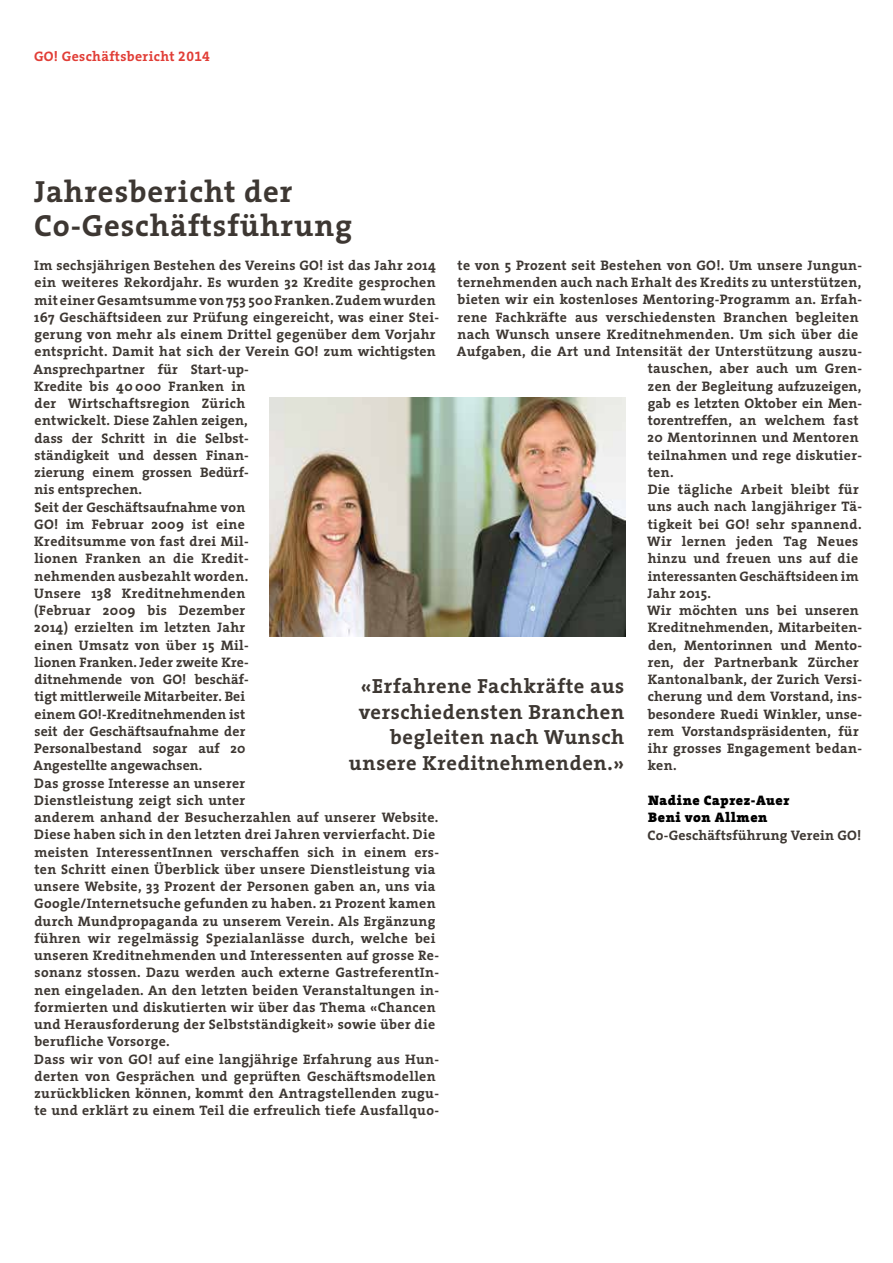
<style>
.page{position:relative;width:893px;height:1263px;background:#fff}
.page>*{position:absolute;margin:0;border:0;box-sizing:border-box;transform-origin:0 0}
.t1{font:700 30.75px/33.8px "The Serif";letter-spacing:.03em;color:#3d3732}
.t2{font:700 20.55px/25.5px "The Serif";letter-spacing:.03em;color:#3d3732;text-align:right}
.t3{font:700 13.8px/17.2px "The Serif";letter-spacing:.025em;color:#3d3732}
.t4{font:900 13.8px/17.7px "The Serif B W9";letter-spacing:.045em;color:#000}
.t5{font:700 13.8px "The Serif";letter-spacing:.025em;color:#e13d36}
.s1{font-family:"The Serif Bold Expert";font-weight:400}
</style>
<div class="page">
<img style="left:269px;top:398px;width:356px;height:238px">
<p class="t5" style="left:34px;top:45px;width:177px">GO! Geschäftsbericht <span class="s1">2014</span></p>
<h1 class="t1" style="left:34px;top:174px;width:320px">Jahresbericht der<br>Co-Geschäftsführung</h1>
<p class="t3" style="left:34px;top:256px;width:407px">Im sechsjährigen Bestehen des Vereins GO! ist das Jahr 2014 ein weiteres Rekordjahr. Es wurden 32 Kredite gesprochen mit einer Gesamtsumme von 753 500 Franken. Zudem wurden 167 Geschäftsideen zur Prüfung eingereicht, was einer Stei&shy;gerung von mehr als einem Drittel gegenüber dem Vorjahr entspricht. Damit hat sich der Verein GO! zum wichtigsten Ansprechpartner für Start-up-<br>Kredite bis 40 000 Franken in<br>der Wirtschaftsregion Zürich<br>entwickelt. Diese Zahlen zeigen,<br>dass der Schritt in die Selbst-<br>ständigkeit und dessen Finan-<br>zierung einem grossen Bedürf-<br>nis entsprechen.<br>Seit der Geschäftsaufnahme von<br>GO! im Februar 2009 ist eine<br>Kreditsumme von fast drei Mil-<br>lionen Franken an die Kredit-<br>nehmenden ausbezahlt worden.<br>Unsere 138 Kreditnehmenden<br>(Februar 2009 bis Dezember<br>2014) erzielten im letzten Jahr<br>einen Umsatz von über 15 Mil‑<br>lionen Franken. Jeder zweite Kre-<br>ditnehmende von GO! beschäf-<br>tigt mittlerweile Mitarbeiter. Bei<br>einem GO!-Kreditnehmenden ist<br>seit der Geschäftsaufnahme der<br>Personalbestand sogar auf 20<br>Angestellte angewachsen.<br>Das grosse Interesse an unserer<br>Dienstleistung zeigt sich unter<br>anderem anhand der Besucherzahlen auf unserer Website.<br>Diese haben sich in den letzten drei Jahren vervierfacht. Die meisten InteressentInnen verschaffen sich in einem ers&shy;ten Schritt einen Überblick über unsere Dienstleistung via unsere Website, 33 Prozent der Personen gaben an, uns via Google/Internetsuche gefunden zu haben. 21 Prozent kamen durch Mundpropaganda zu unserem Verein. Als Ergänzung führen wir regelmässig Spezialanlässe durch, welche bei unseren Kreditnehmenden und Interessenten auf grosse Re&shy;sonanz stossen. Dazu werden auch externe GastreferentIn&shy;nen eingeladen. An den letzten beiden Veranstaltungen in&shy;formierten und diskutierten wir über das Thema «Chancen und Herausforderung der Selbstständigkeit» sowie über die berufliche Vorsorge.<br>Dass wir von GO! auf eine langjährige Erfahrung aus Hun&shy;derten von Gesprächen und geprüften Geschäftsmodellen zurückblicken können, kommt den Antragstellenden zugu&shy;te und erklärt zu einem Teil die erfreulich tiefe Ausfallquo-</p>
<p class="t3" style="left:457px;top:256px;width:406px">te von 5 Prozent seit Bestehen von GO!. Um unsere Jungun-</p>
<p class="t3" style="left:457px;top:274px;width:405px">ternehmenden auch nach Erhalt des Kredits zu unterstützen,</p>
<p class="t3" style="left:457px;top:291px;width:406px">bieten wir ein kostenloses Mentoring-Programm an. Erfah-</p>
<p class="t3" style="left:457px;top:308px;width:403px">rene Fachkräfte aus verschiedensten Branchen begleiten</p>
<p class="t3" style="left:457px;top:325px;width:402px">nach Wunsch unsere Kreditnehmenden. Um sich über die</p>
<p class="t3" style="left:457px;top:343px;width:407px">Aufgaben, die Art und Intensität der Unterstützung auszu-</p>
<p class="t3" style="left:648px;top:360px;width:216px">tauschen, aber auch um Gren-</p>
<p class="t3" style="left:648px;top:377px;width:215px">zen der Begleitung aufzuzeigen,</p>
<p class="t3" style="left:648px;top:394px;width:216px">gab es letzten Oktober ein Men-</p>
<p class="t3" style="left:648px;top:412px;width:212px">torentreffen, an welchem fast</p>
<p class="t3" style="left:648px;top:429px;width:213px">20 Mentorinnen und Mentoren</p>
<p class="t3" style="left:648px;top:446px;width:216px">teilnahmen und rege diskutier-</p>
<p class="t3" style="left:648px;top:463px;width:27px">ten.</p>
<p class="t3" style="left:648px;top:481px;width:213px">Die tägliche Arbeit bleibt für</p>
<p class="t3" style="left:648px;top:498px;width:216px">uns auch nach langjähriger Tä-</p>
<p class="t3" style="left:648px;top:515px;width:215px">tigkeit bei GO! sehr spannend.</p>
<p class="t3" style="left:647px;top:532px;width:213px">Wir lernen jeden Tag Neues</p>
<p class="t3" style="left:648px;top:549px;width:212px">hinzu und freuen uns auf die</p>
<p class="t3" style="left:648px;top:567px;width:212px">interessanten Geschäftsideen im</p>
<p class="t3" style="left:647px;top:584px;width:65px">Jahr 2015.</p>
<p class="t3" style="left:647px;top:601px;width:213px">Wir möchten uns bei unseren</p>
<p class="t3" style="left:648px;top:619px;width:216px">Kreditnehmenden, Mitarbeiten-</p>
<p class="t3" style="left:648px;top:636px;width:216px">den, Mentorinnen und Mento-</p>
<p class="t3" style="left:648px;top:653px;width:212px">ren, der Partnerbank Zürcher</p>
<p class="t3" style="left:648px;top:670px;width:216px">Kantonalbank, der Zurich Versi-</p>
<p class="t3" style="left:648px;top:688px;width:216px">cherung und dem Vorstand, ins-</p>
<p class="t3" style="left:648px;top:705px;width:216px">besondere Ruedi Winkler, unse-</p>
<p class="t3" style="left:648px;top:722px;width:212px">rem Vorstandspräsidenten, für</p>
<p class="t3" style="left:648px;top:739px;width:216px">ihr grosses Engagement bedan-</p>
<p class="t3" style="left:648px;top:757px;width:30px">ken.</p>
<p class="t4" style="left:648px;top:791px;width:143px">Nadine Caprez-Auer<br>Beni von Allmen</p>
<p class="t3" style="left:648px;top:826px;width:215px">Co-Geschäftsführung Verein GO!</p>
<h2 class="t2" style="left:349px;top:673px;width:277px">«Erfahrene Fachkräfte aus verschiedensten Branchen begleiten nach Wunsch unsere Kreditnehmenden.»</h2>
</div>
